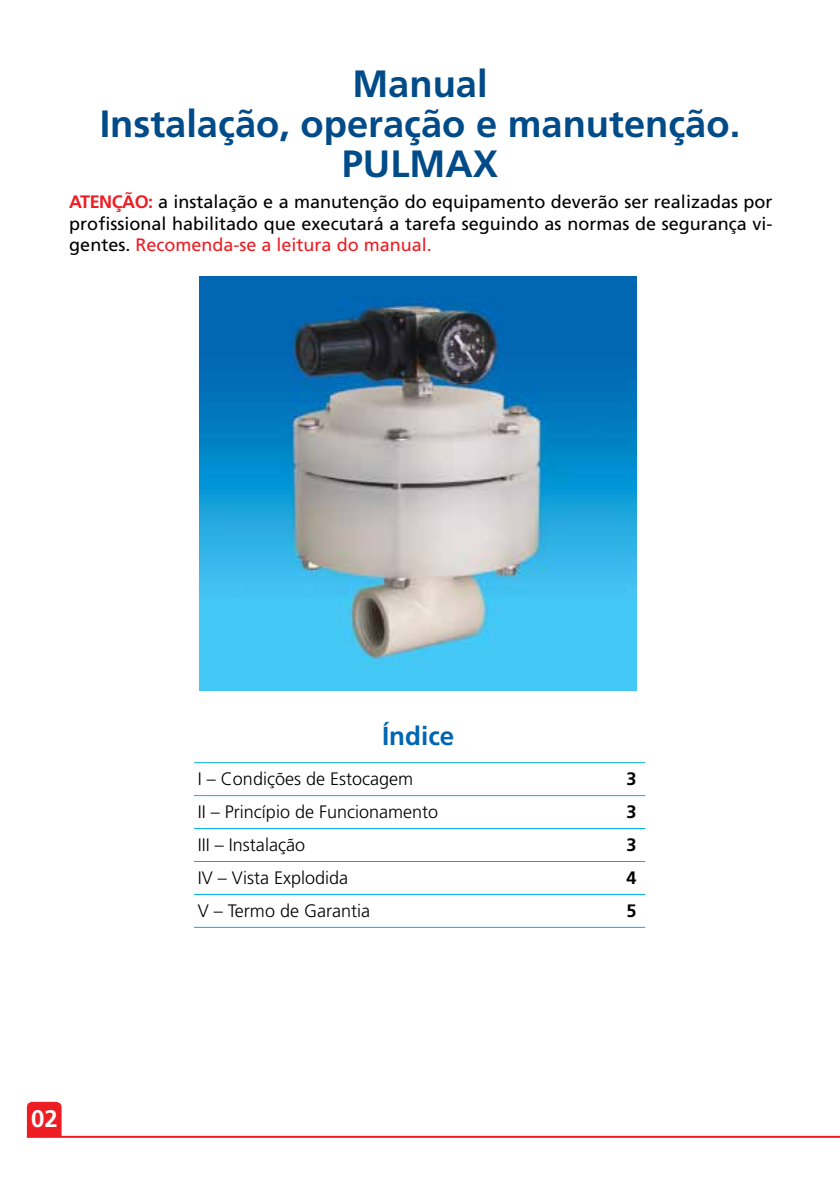
<style>
.page{position:relative;width:840px;height:1191px;background:#fff}
.page>*{position:absolute;margin:0;border:0;box-sizing:border-box;transform-origin:0 0}
.t1{font:700 38px/40px "Frutiger";color:#004b88;text-align:center}
.t2{font:700 26px "Frutiger";color:#0066b3}
.t3{font:700 24px "Frutiger";color:#fff}
.t4{font:18px/21.6px "Frutiger";color:#000;text-align:justify}
.t5{font:300 18px "Frutiger";color:#000}
.t6{font:700 18px "Frutiger";color:#000}
.s1{font-weight:700;color:#ed1d24}
.s2{color:#ed1d24}
</style>
<div class="page">
<img style="left:199px;top:276px;width:437px;height:414px">
<hr style="left:194px;top:762px;width:451px;height:1px;background:#00aeef">
<hr style="left:194px;top:795px;width:451px;height:1px;background:#00aeef">
<hr style="left:194px;top:828px;width:451px;height:1px;background:#00aeef">
<hr style="left:194px;top:861px;width:451px;height:1px;background:#00aeef">
<hr style="left:194px;top:894px;width:451px;height:1px;background:#00aeef">
<hr style="left:194px;top:927px;width:451px;height:1px;background:#00aeef">
<svg style="left:27px;top:1101px;width:35px;height:34px"></svg>
<hr style="left:27px;top:1135px;width:812px;height:2px;background:#ed1d24">
<h1 class="t1" style="left:100px;top:64px;width:641px">Manual<br>Instalação, operação e manutenção.<br>PULMAX</h1>
<p class="t4" style="left:69px;top:191px;width:704px"><span class="s1">ATENÇÃO:</span> a instalação e a manutenção do equipamento deverão ser realizadas por profissional habilitado que executará a tarefa seguindo as normas de segurança vi&shy;gentes. <span class="s2">Recomenda-se a leitura do manual.</span></p>
<h3 class="t3" style="left:31px;top:1104px;width:28px">02</h3>
<h2 class="t2" style="left:382px;top:720px;width:74px">Índice</h2>
<p class="t5" style="left:198px;top:768px;width:217px">I – Condições de Estocagem</p>
<p class="t6" style="left:626px;top:768px;width:12px">3</p>
<p class="t5" style="left:198px;top:801px;width:242px">II – Princípio de Funcionamento</p>
<p class="t6" style="left:626px;top:801px;width:12px">3</p>
<p class="t5" style="left:198px;top:834px;width:108px">III – Instalação</p>
<p class="t6" style="left:626px;top:833px;width:12px">3</p>
<p class="t5" style="left:198px;top:867px;width:152px">IV – Vista Explodida</p>
<p class="t6" style="left:626px;top:866px;width:12px">4</p>
<p class="t5" style="left:198px;top:900px;width:174px">V – Termo de Garantia</p>
<p class="t6" style="left:626px;top:899px;width:12px">5</p>
</div>
